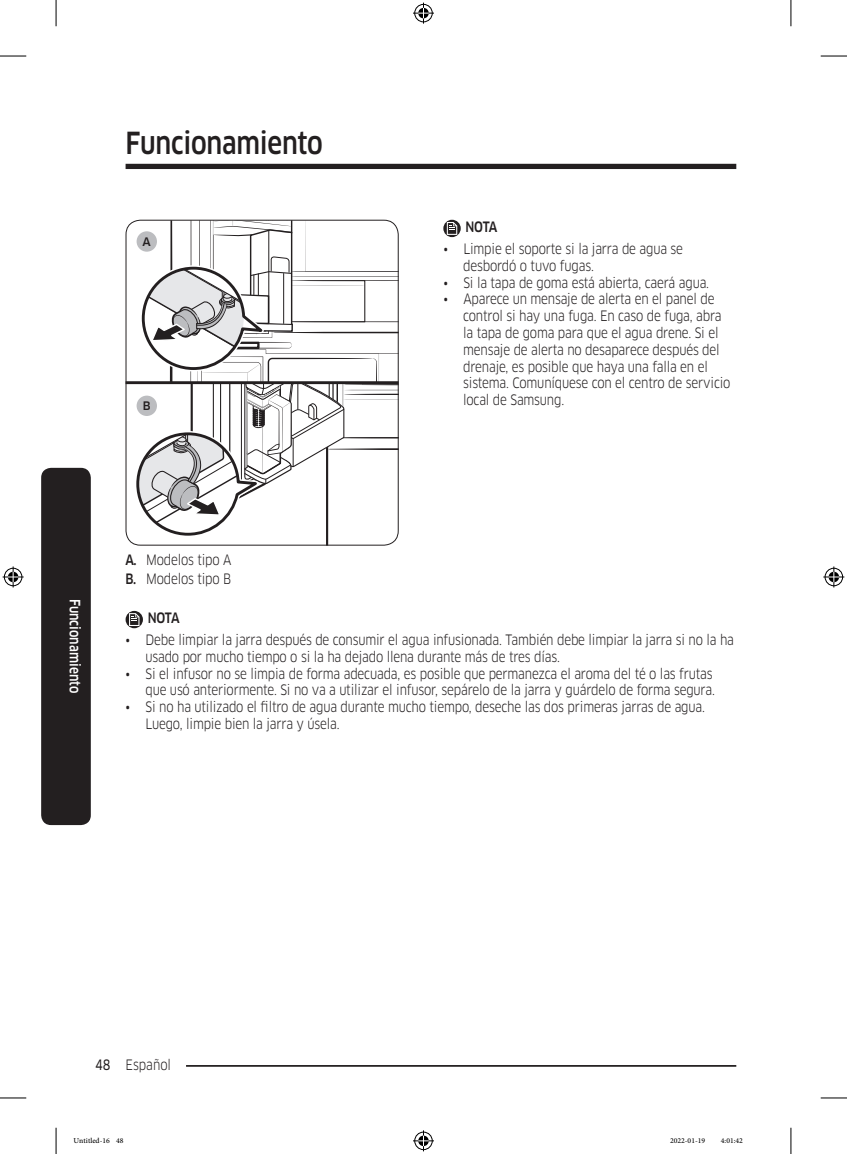
<style>
.page{position:relative;width:847px;height:1154px;background:#fff}
.page>*{position:absolute;margin:0;border:0;box-sizing:border-box;transform-origin:0 0}
.t1{font:500 29.75px "Samsung Clan Pro";letter-spacing:-.01em;color:#231f20;scale:.85 1}
.t2{font:14px/16.8px "Samsung Clan Pro";letter-spacing:-.015em;color:#231f20;scale:.85 1}
.Sidebar{font:500 14px "Samsung Clan Pro";color:#fff;scale:.85 1}
.DL_DT_Icon{font:500 14px "Samsung Clan Pro";letter-spacing:-.035em;color:#231f20;scale:.85 1}
.image{font:500 11.55px "Samsung Clan Pro";color:#231f20}
.t3{font:10.5px "Adobe Arabic";color:#000}
.s1{font-weight:500}
.s2{font-family:"Samsung Clan Pro News"}
</style>
<div class="page">
<div style="left:125px;top:164px;width:611px;height:5px;background:#231f20"></div>
<hr style="left:125px;top:1065px;width:611px;height:2px;background:#231f20">
<div style="left:111px;top:1055px;width:75px;height:17px;background:#fff"></div>
<div style="left:41px;top:468px;width:50px;height:357px;background:#231f20;border-radius:10px"></div>
<hr style="left:326px;top:433px;width:2px;height:112px;background:#231f20">
<svg style="left:132px;top:220px;width:266px;height:320px"></svg>
<hr style="left:125px;top:381px;width:273px;height:3px;background:#231f20">
<div style="left:136px;top:231px;width:21px;height:21px;background:#bcbdc0;border-radius:50%"></div>
<div style="left:136px;top:396px;width:21px;height:20px;background:#bcbdc0;border-radius:50%"></div>
<div style="left:125px;top:220px;width:273px;height:325px;border:1px solid #231f20;border-radius:14px"></div>
<svg style="left:443px;top:220px;width:17px;height:17px"></svg>
<svg style="left:446px;top:222px;width:11px;height:13px"></svg>
<svg style="left:125px;top:611px;width:18px;height:17px"></svg>
<svg style="left:129px;top:613px;width:10px;height:13px"></svg>
<svg style="left:0;top:56px;width:26px;height:1px"></svg>
<svg style="left:820px;top:56px;width:26px;height:1px"></svg>
<svg style="left:0;top:1097px;width:26px;height:1px"></svg>
<svg style="left:820px;top:1097px;width:26px;height:1px"></svg>
<svg style="left:56px;top:0;width:1px;height:26px"></svg>
<svg style="left:56px;top:1128px;width:1px;height:26px"></svg>
<svg style="left:790px;top:0;width:1px;height:26px"></svg>
<svg style="left:790px;top:1128px;width:1px;height:26px"></svg>
<svg style="left:413px;top:3px;width:21px;height:21px"></svg>
<svg style="left:413px;top:1130px;width:21px;height:21px"></svg>
<svg style="left:3px;top:566px;width:21px;height:21px"></svg>
<svg style="left:823px;top:566px;width:21px;height:21px"></svg>
<h1 class="t1" style="left:125px;top:125px;width:233px">Funcionamiento</h1>
<p class="image" style="left:143px;top:235px;width:10px">A</p>
<p class="image" style="left:143px;top:399px;width:9px">B</p>
<p class="DL_DT_Icon" style="left:465px;top:219px;width:39px">NOTA</p>
<p class="t2" style="left:463px;top:240px;width:260px;text-indent:-20px">• Limpie el soporte si la jarra de agua se desbordó o tuvo fugas.</p>
<p class="t2" style="left:443px;top:274px;width:314px">• Si la tapa de goma está abierta, caerá agua.</p>
<p class="t2" style="left:463px;top:291px;width:316px;text-indent:-20px">• Aparece un mensaje de alerta en el panel de control si hay una fuga. En caso de fuga, abra la tapa de goma para que el agua drene. Si el mensaje de alerta no desaparece después del drenaje, es posible que haya una falla en el sistema. Comuníquese con el centro de servicio local de Samsung.</p>
<p class="Sidebar" style="left:83px;top:599px;width:112px;rotate:90deg">Funcionamiento</p>
<p class="t2" style="left:125px;top:551px;width:126px"><span class="s1">A.</span> Modelos tipo A</p>
<p class="t2" style="left:125px;top:571px;width:126px"><span class="s1">B.</span> Modelos tipo B</p>
<p class="DL_DT_Icon" style="left:148px;top:610px;width:39px">NOTA</p>
<p class="t2" style="left:145px;top:631px;width:693px;text-indent:-20px">• Debe limpiar la jarra después de consumir el agua infusionada. También debe limpiar la jarra si no la ha usado por mucho tiempo o si la ha dejado llena durante más de tres días.</p>
<p class="t2" style="left:125px;top:665px;width:694px;text-align:right">• Si el infusor no se limpia de forma adecuada, es posible que permanezca el aroma del té o las frutas que usó anteriormente. Si no va a utilizar el infusor, sepárelo de la jarra y guárdelo de forma segura.</p>
<p class="t2" style="left:145px;top:699px;width:659px;text-indent:-20px">• Si no ha utilizado el filtro de agua durante mucho tiempo, deseche las dos primeras jarras de agua.<br>Luego, limpie bien la jarra y úsela.</p>
<p class="t2" style="left:95px;top:1056px;width:91px"><span class="s2">48</span> Español</p>
<p class="t3" style="left:74px;top:1133px;width:51px">Untitled-16 48</p>
<p class="t3" style="left:669px;top:1133px;width:37px">2022-01-19</p>
<p class="t3" style="left:720px;top:1133px;width:24px">4:01:42</p>
</div>
